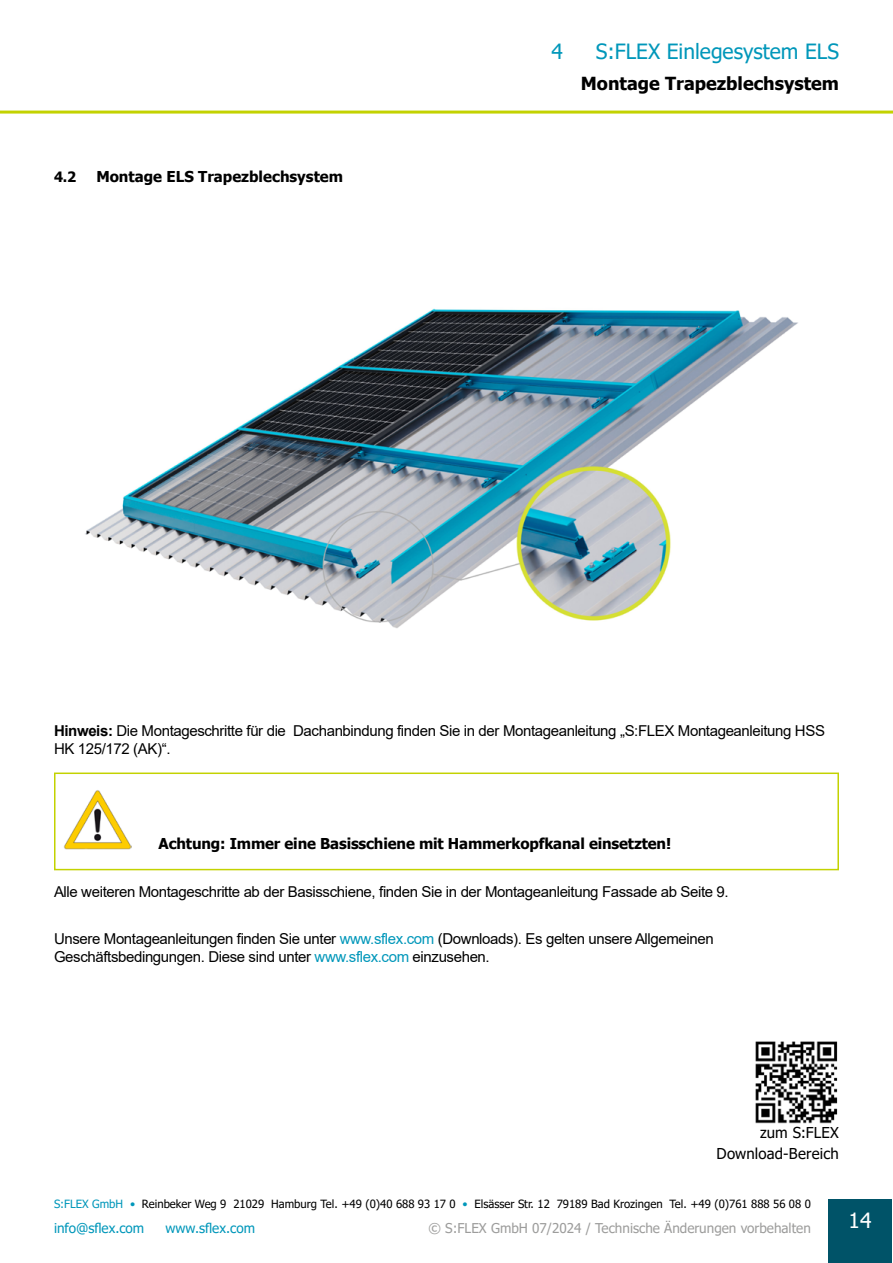
<style>
.page{position:relative;width:893px;height:1263px;background:#fff}
.page>*{position:absolute;margin:0;border:0;box-sizing:border-box;transform-origin:0 0}
.t1{font:21px "Tahoma";color:#0097ba}
.t2{font:21px "Tahoma";color:#fff}
.t3{font:700 18px "Tahoma";color:#000}
.t4{font:15px/18px "Arial";letter-spacing:-.025em;color:#000}
.t5{font:700 15px "Tahoma";letter-spacing:-.01em;color:#000}
.t6{font:15px/21px "Tahoma";letter-spacing:.01em;color:#000;text-align:right}
.t7{font:700 14.25px "Tahoma";color:#000}
.t8{font:13.5px "Tahoma";color:#9d9d9c}
.t9{font:13.5px "Tahoma";color:#0097ba}
.t10{font:11.4px "Tahoma";color:#000}
.s1{font-weight:700}
.s2{color:#0097ba}
</style>
<div class="page">
<hr style="left:0;top:111px;width:893px;height:3px;background:#c3d200">
<div style="left:828px;top:1199px;width:64px;height:64px;background:#005368"></div>
<img style="left:85px;top:308px;width:713px;height:320px">
<div style="left:54px;top:772px;width:785px;height:98px;border:2px solid #c3d200"></div>
<img style="left:64px;top:790px;width:68px;height:59px">
<img style="left:755px;top:1041px;width:83px;height:83px">
<p class="t7" style="left:54px;top:166px;width:24px">4.2</p>
<p class="t5" style="left:96px;top:166px;width:248px">Montage ELS Trapezblechsystem</p>
<h1 class="t1" style="left:551px;top:37px;width:13px">4</h1>
<h1 class="t1" style="left:596px;top:37px;width:245px">S:FLEX Einlegesystem ELS</h1>
<p class="t3" style="left:581px;top:71px;width:260px">Montage Trapezblechsystem</p>
<p class="t4" style="left:54px;top:722px;width:772px"><span class="s1">Hinweis:</span> Die Montageschritte für die Dachanbindung finden Sie in der Montageanleitung „S:FLEX Montageanleitung HSS<br>HK 125/172 (AK)“.</p>
<p class="t5" style="left:159px;top:833px;width:514px">Achtung: Immer eine Basisschiene mit Hammerkopfkanal einsetzten!</p>
<p class="t4" style="left:54px;top:882px;width:676px">Alle weiteren Montageschritte ab der Basisschiene, finden Sie in der Montageanleitung Fassade ab Seite 9.</p>
<p class="t4" style="left:54px;top:929px;width:661px">Unsere Montageanleitungen finden Sie unter <span class="s2">www.sflex.com</span> (Downloads). Es gelten unsere Allgemeinen<br>Geschäftsbedingungen. Diese sind unter <span class="s2">www.sflex.com</span> einzusehen.</p>
<p class="t6" style="left:717px;top:1123px;width:124px">zum S:FLEX<br>Download-Bereich</p>
<p class="t10" style="left:54px;top:1196px;width:758px"><span class="s2">S:FLEX GmbH •</span> Reinbeker Weg 9 21029 Hamburg Tel. +49 (0)40 688 93 17 0 <span class="s2">•</span> Elsässer Str. 12 79189 Bad Krozingen Tel. +49 (0)761 888 56 08 0</p>
<p class="t8" style="left:429px;top:1219px;width:384px">© S:FLEX GmbH 07/2024 / Technische Änderungen vorbehalten</p>
<p class="t9" style="left:54px;top:1219px;width:92px">info@sflex.com</p>
<p class="t9" style="left:165px;top:1219px;width:91px">www.sflex.com</p>
<h1 class="t2" style="left:848px;top:1206px;width:24px">14</h1>
</div>
